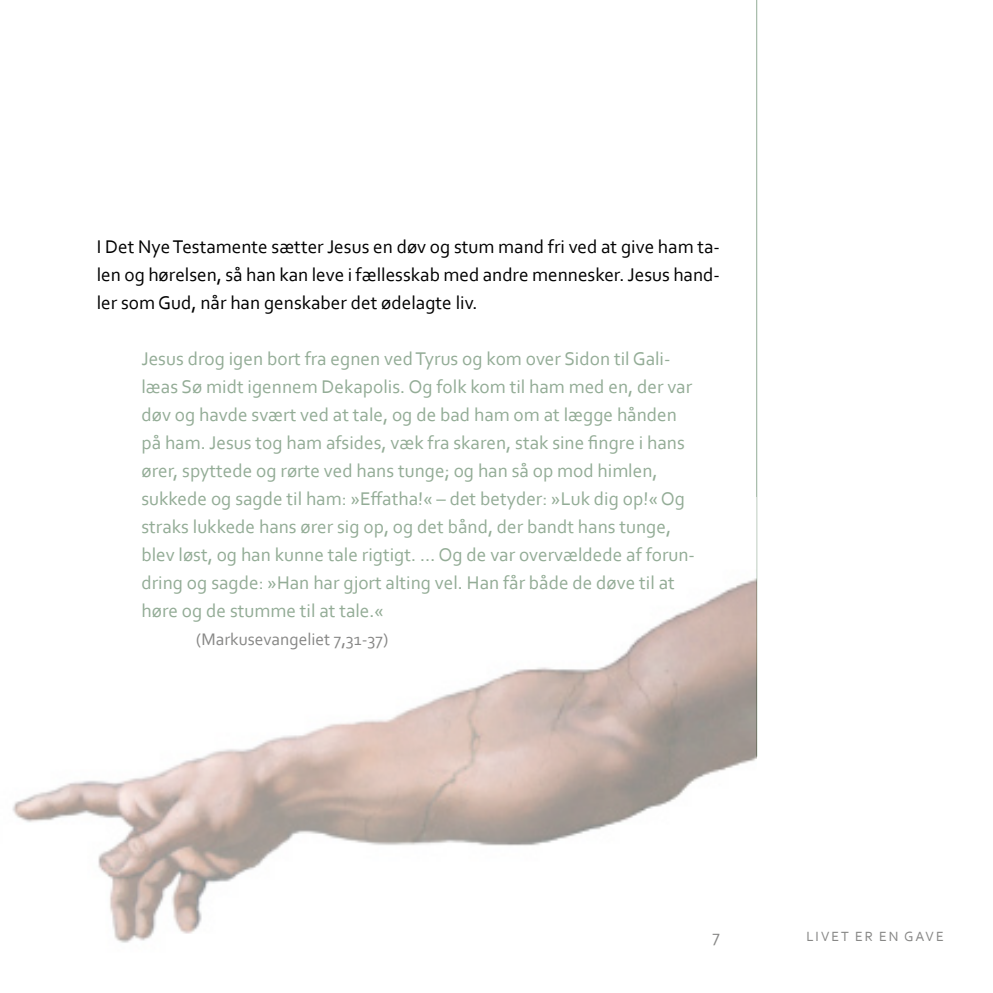
<style>
.page{position:relative;width:993px;height:993px;background:#fff}
.page>*{position:absolute;margin:0;border:0;box-sizing:border-box;transform-origin:0 0}
.t1{font:19.25px/28px "Corbel";color:#93ac96}
.t2{font:19.25px/28px "Corbel";color:#000;text-align:justify}
.t3{font:17.5px "Corbel";color:#878786}
.t4{font:14px "Corbel";letter-spacing:.14em;color:#878786}
</style>
<div class="page">
<hr style="left:756px;top:0;width:1px;height:756px;background:#93ac96">
<img style="left:12px;top:578px;width:744px;height:365px">
<p class="t2" style="left:97px;top:232px;width:624px">I Det Nye Testamente sætter Jesus en døv og stum mand fri ved at give ham ta&shy;len og hørelsen, så han kan leve i fællesskab med andre mennesker. Jesus hand&shy;ler som Gud, når han genskaber det ødelagte liv.</p>
<p class="t1" style="left:141px;top:344px;width:555px">Jesus drog igen bort fra egnen ved Tyrus og kom over Sidon til Gali&shy;læas Sø midt igennem Dekapolis. Og folk kom til ham med en, der var døv og havde svært ved at tale, og de bad ham om at lægge hånden på ham. Jesus tog ham afsides, væk fra skaren, stak sine fingre i hans ører, spyttede og rørte ved hans tunge; og han så op mod himlen, sukkede og sagde til ham: »Effatha!« – det betyder: »Luk dig op!« Og straks lukkede hans ører sig op, og det bånd, der bandt hans tunge, blev løst, og han kunne tale rigtigt. … Og de var overvældede af forun&shy;dring og sagde: »Han har gjort alting vel. Han får både de døve til at høre og de stumme til at tale.«</p>
<p class="t3" style="left:196px;top:628px;width:194px">(Markusevangeliet 7,31-37)</p>
<p class="t3" style="left:712px;top:925px;width:9px">7</p>
<p class="t4" style="left:806px;top:927px;width:139px">LIVET ER EN GAVE</p>
</div>
